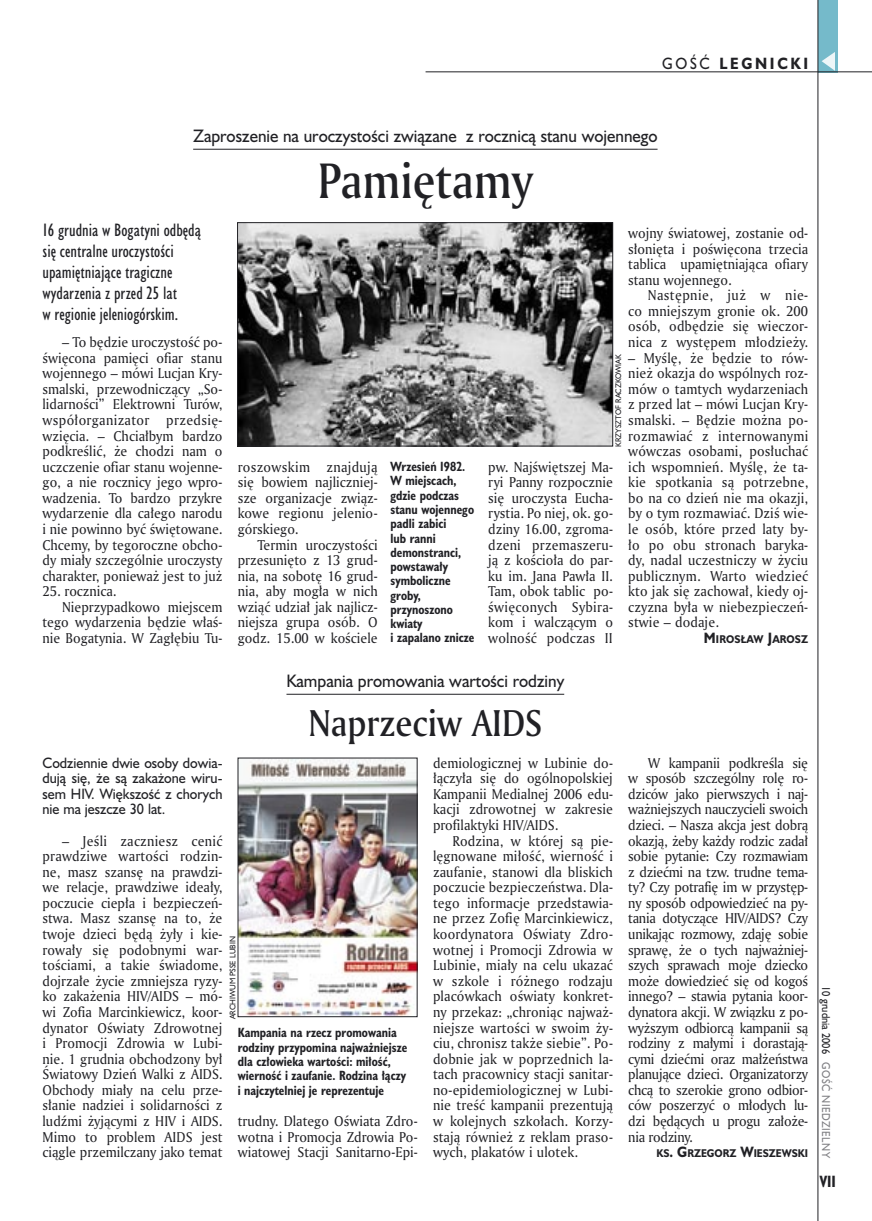
<style>
.page{position:relative;width:872px;height:1221px;background:#fff}
.page>*{position:absolute;margin:0;border:0;box-sizing:border-box;transform-origin:0 0}
._05a_tytyl_AmMd_32_pt{font:48px "Amerigo Md PL";color:#212125;scale:.9 1}
._05-9_tytyl_AmMd_24_pt{font:36px "Amerigo Md PL";color:#212125;scale:.9 1}
._06-4_lead_lokal_HuCn_11_pt{font:16.5px/21px "Humanst 521 Cn PL";color:#212125}
._04-3_nadtytul_lokal{font:16.5px "Humanst 521 PL";color:#212125;scale:.94 1}
._15b_temat_prawo{font:700 15px "Humanst 521 PL";letter-spacing:.2em;color:#212125;scale:.9 1}
._17_pagina_prawa{font:700 15px "Humanst 521 Cn PL";color:#212125;scale:.94 1}
._01_body_tekst{font:13.8px/15.6px "Amerigo PL";color:#212125;text-align:justify;scale:.94 1}
._06-5_lead_lokal_maly_Hu_9_pt{font:13.8px/15.6px "Humanst 521 PL";color:#212125;text-align:justify;scale:.94 1}
._09_podpis_zdjecia_HuCnB{font:700 12.3px/14.2px "Humanst 521 Cn PL";color:#212125;scale:.94 1}
._19a_data_prawa_GOSC{font:10.5px "Humanst 521 PL";letter-spacing:.05em;color:#7f7f83;scale:.9 1}
._19_data_prawa{font:10.5px "Humanst 521 PL";color:#212125;scale:.9 1}
._01_body_tekst-2{font:700 10.35px "Humanst 521 PL";color:#212125;scale:.9 1}
._09a_autor_zdjecia_Hu_5_pt{font:7.5px "Humanst 521 PL";color:#212125;scale:.94 1}
.s1{font-weight:400}
.s2{font-size:13.8px}
</style>
<div class="page">
<div style="left:818px;top:0;width:19px;height:72px;background:#75baca"></div>
<hr style="left:817px;top:0;width:1px;height:1220px;background:#212125">
<svg style="left:821px;top:52px;width:14px;height:19px"></svg>
<hr style="left:425px;top:72px;width:447px;height:1px;background:#212125">
<hr style="left:286px;top:694px;width:278px;height:1px;background:#212125">
<hr style="left:193px;top:149px;width:464px;height:1px;background:#212125">
<img style="left:239px;top:224px;width:372px;height:220px">
<div style="left:237px;top:222px;width:376px;height:224px;border:1px solid #212125"></div>
<img style="left:240px;top:759px;width:175px;height:255px">
<p class="_15b_temat_prawo" style="left:662px;top:53px;width:164px"><span class="s1">GOŚĆ</span> LEGNICKI</p>
<p class="_04-3_nadtytul_lokal" style="left:193px;top:125px;width:495px">Zaproszenie na uroczystości związane z rocznicą stanu wojennego</p>
<p class="_05a_tytyl_AmMd_32_pt" style="left:318px;top:149px;width:241px">Pamiętamy</p>
<p class="_06-4_lead_lokal_HuCn_11_pt" style="left:43px;top:219px;width:160px">16 grudnia w Bogatyni odbędą się centralne uroczystości upamiętniające tragiczne wydarzenia z przed 25 lat<br>w regionie jeleniogórskim.</p>
<p class="_01_body_tekst" style="left:43px;top:334px;width:193px;text-indent:20px">– To będzie uroczystość po&shy;święcona pamięci ofiar stanu wojennego – mówi Lucjan Kry&shy;smalski, przewodniczący „So&shy;lidarności” Elektrowni Turów, współorganizator przedsię&shy;wzięcia. – Chciałbym bardzo podkreślić, że chodzi nam o uczczenie ofiar stanu wojenne&shy;go, a nie rocznicy jego wpro&shy;wadzenia. To bardzo przykre wydarzenie dla całego narodu i nie powinno być świętowane.<br>Chcemy, by tegoroczne obcho&shy;dy miały szczególnie uroczysty charakter, ponieważ jest to już</p>
<p class="_01_body_tekst" style="left:43px;top:583px;width:80px">25. rocznica.</p>
<p class="_01_body_tekst" style="left:43px;top:598px;width:193px;text-indent:20px">Nieprzypadkowo miejscem tego wydarzenia będzie właś&shy;nie Bogatynia. W Zagłębiu Tu-</p>
<p class="_01_body_tekst" style="left:628px;top:225px;width:193px">wojny światowej, zostanie od&shy;słonięta i poświęcona trzecia tablica upamiętniająca ofiary stanu wojennego.</p>
<p class="_01_body_tekst" style="left:628px;top:287px;width:193px;text-indent:20px">Następnie, już w nie&shy;co mniejszym gronie ok. 200 osób, odbędzie się wieczor&shy;nica z występem młodzieży.</p>
<p class="_01_body_tekst" style="left:628px;top:349px;width:193px">– Myślę, że będzie to rów&shy;nież okazja do wspólnych roz&shy;mów o tamtych wydarzeniach z przed lat – mówi Lucjan Kry&shy;smalski. – Będzie można po&shy;rozmawiać z internowanymi wówczas osobami, posłuchać ich wspomnień. Myślę, że ta&shy;kie spotkania są potrzebne, bo na co dzień nie ma okazji, by o tym rozmawiać. Dziś wie&shy;le osób, które przed laty by&shy;ło po obu stronach baryka&shy;dy, nadal uczestniczy w życiu publicznym. Warto wiedzieć kto jak się zachował, kiedy oj&shy;czyzna była w niebezpieczeń&shy;stwie – dodaje.</p>
<p class="_01_body_tekst-2" style="left:704px;top:632px;width:117px"><span class="s2">M</span>IROSŁAW <span class="s2">J</span>AROSZ</p>
<p class="_09a_autor_zdjecia_Hu_5_pt" style="left:613px;top:446px;width:100px;rotate:-90deg">KRZYSZTOF RACZKOWIAK</p>
<p class="_01_body_tekst" style="left:238px;top:458px;width:150px">roszowskim znajdują się bowiem najliczniej&shy;sze organizacje związ&shy;kowe regionu jelenio&shy;górskiego.</p>
<p class="_01_body_tekst" style="left:238px;top:536px;width:150px;text-indent:20px">Termin uroczystości przesunięto z 13 grud&shy;nia, na sobotę 16 grud&shy;nia, aby mogła w nich wziąć udział jak najlicz&shy;niejsza grupa osób. O godz. 15.00 w kościele</p>
<p class="_01_body_tekst" style="left:488px;top:458px;width:134px">pw. Najświętszej Ma&shy;ryi Panny rozpocznie się uroczysta Eucha&shy;rystia. Po niej, ok. go&shy;dziny 16.00, zgroma&shy;dzeni przemaszeru&shy;ją z kościoła do par&shy;ku im. Jana Pawła II.<br>Tam, obok tablic po&shy;święconych Sybira&shy;kom i walczącym o wolność podczas II</p>
<p class="_09_podpis_zdjecia_HuCnB" style="left:390px;top:459px;width:91px">Wrzesień 1982.<br>W miejscach, gdzie podczas stanu wojennego padli zabici<br>lub ranni demonstranci, powstawały symboliczne groby, przynoszono kwiaty<br>i zapalano znicze</p>
<p class="_04-3_nadtytul_lokal" style="left:286px;top:669px;width:297px">Kampania promowania wartości rodziny</p>
<p class="_05-9_tytyl_AmMd_24_pt" style="left:308px;top:699px;width:261px">Naprzeciw AIDS</p>
<p class="_06-5_lead_lokal_maly_Hu_9_pt" style="left:43px;top:754px;width:193px">Codziennie dwie osoby dowia&shy;dują się, że są zakażone wiru&shy;sem HIV. Większość z chorych nie ma jeszcze 30 lat.</p>
<p class="_01_body_tekst" style="left:43px;top:832px;width:193px;text-indent:20px">– Jeśli zaczniesz cenić prawdziwe wartości rodzin&shy;ne, masz szansę na prawdzi&shy;we relacje, prawdziwe ideały, poczucie ciepła i bezpieczeń&shy;stwa. Masz szansę na to, że twoje dzieci będą żyły i kie&shy;rowały się podobnymi war&shy;tościami, a takie świadome, dojrzałe życie zmniejsza ryzy&shy;ko zakażenia HIV/AIDS – mó&shy;wi Zofia Marcinkiewicz, koor&shy;dynator Oświaty Zdrowotnej i Promocji Zdrowia w Lubi&shy;nie. 1 grudnia obchodzony był Światowy Dzień Walki z AIDS.<br>Obchody miały na celu prze&shy;słanie nadziei i solidarności z ludźmi żyjącymi z HIV i AIDS.<br>Mimo to problem AIDS jest ciągle przemilczany jako temat</p>
<p class="_09a_autor_zdjecia_Hu_5_pt" style="left:228px;top:1019px;width:90px;rotate:-90deg">ARCHIWUM PSSE LUBIN</p>
<p class="_09_podpis_zdjecia_HuCnB" style="left:238px;top:1024px;width:182px">Kampania na rzecz promowania rodziny przypomina najważniejsze dla człowieka wartości: miłość, wierność i zaufanie. Rodzina łączy i najczytelniej je reprezentuje</p>
<p class="_01_body_tekst" style="left:238px;top:1112px;width:193px">trudny. Dlatego Oświata Zdro&shy;wotna i Promocja Zdrowia Po&shy;wiatowej Stacji Sanitarno-Epi-</p>
<p class="_01_body_tekst" style="left:433px;top:754px;width:193px">demiologicznej w Lubinie do&shy;łączyła się do ogólnopolskiej Kampanii Medialnej 2006 edu&shy;kacji zdrowotnej w zakresie profilaktyki HIV/AIDS.</p>
<p class="_01_body_tekst" style="left:433px;top:832px;width:193px;text-indent:20px">Rodzina, w której są pie&shy;lęgnowane miłość, wierność i zaufanie, stanowi dla bliskich poczucie bezpieczeństwa. Dla&shy;tego informacje przedstawia&shy;ne przez Zofię Marcinkiewicz, koordynatora Oświaty Zdro&shy;wotnej i Promocji Zdrowia w Lubinie, miały na celu ukazać w szkole i różnego rodzaju placówkach oświaty konkret&shy;ny przekaz: „chroniąc najważ&shy;niejsze wartości w swoim ży&shy;ciu, chronisz także siebie”. Po&shy;dobnie jak w poprzednich la&shy;tach pracownicy stacji sanitar&shy;no-epidemiologicznej w Lubi&shy;nie treść kampanii prezentują w kolejnych szkołach. Korzy&shy;stają również z reklam praso&shy;wych, plakatów i ulotek.</p>
<p class="_01_body_tekst" style="left:628px;top:754px;width:193px;text-indent:20px">W kampanii podkreśla się w sposób szczególny rolę ro&shy;dziców jako pierwszych i naj&shy;ważniejszych nauczycieli swoich dzieci. – Nasza akcja jest dobrą okazją, żeby każdy rodzic zadał sobie pytanie: Czy rozmawiam z dziećmi na tzw. trudne tema&shy;ty? Czy potrafię im w przystęp&shy;ny sposób odpowiedzieć na py&shy;tania dotyczące HIV/AIDS? Czy unikając rozmowy, zdaję sobie sprawę, że o tych najważniej&shy;szych sprawach moje dziecko może dowiedzieć się od kogoś innego? – stawia pytania koor&shy;dynatora akcji. W związku z po&shy;wyższym odbiorcą kampanii są rodziny z małymi i dorastają&shy;cymi dziećmi oraz małżeństwa planujące dzieci. Organizatorzy chcą to szerokie grono odbior&shy;ców poszerzyć o młodych lu&shy;dzi będących u progu założe&shy;nia rodziny.</p>
<p class="_01_body_tekst-2" style="left:656px;top:1146px;width:170px">KS<span class="s2">. G</span>RZEGORZ <span class="s2">W</span>IESZEWSKI</p>
<p class="_19_data_prawa" style="left:833px;top:985px;width:77px;rotate:90deg">10 grudnia 2006</p>
<p class="_19a_data_prawa_GOSC" style="left:833px;top:1062px;width:108px;rotate:90deg">GOŚĆ NIEDZIELNY</p>
<p class="_17_pagina_prawa" style="left:819px;top:1171px;width:19px">VII</p>
</div>
